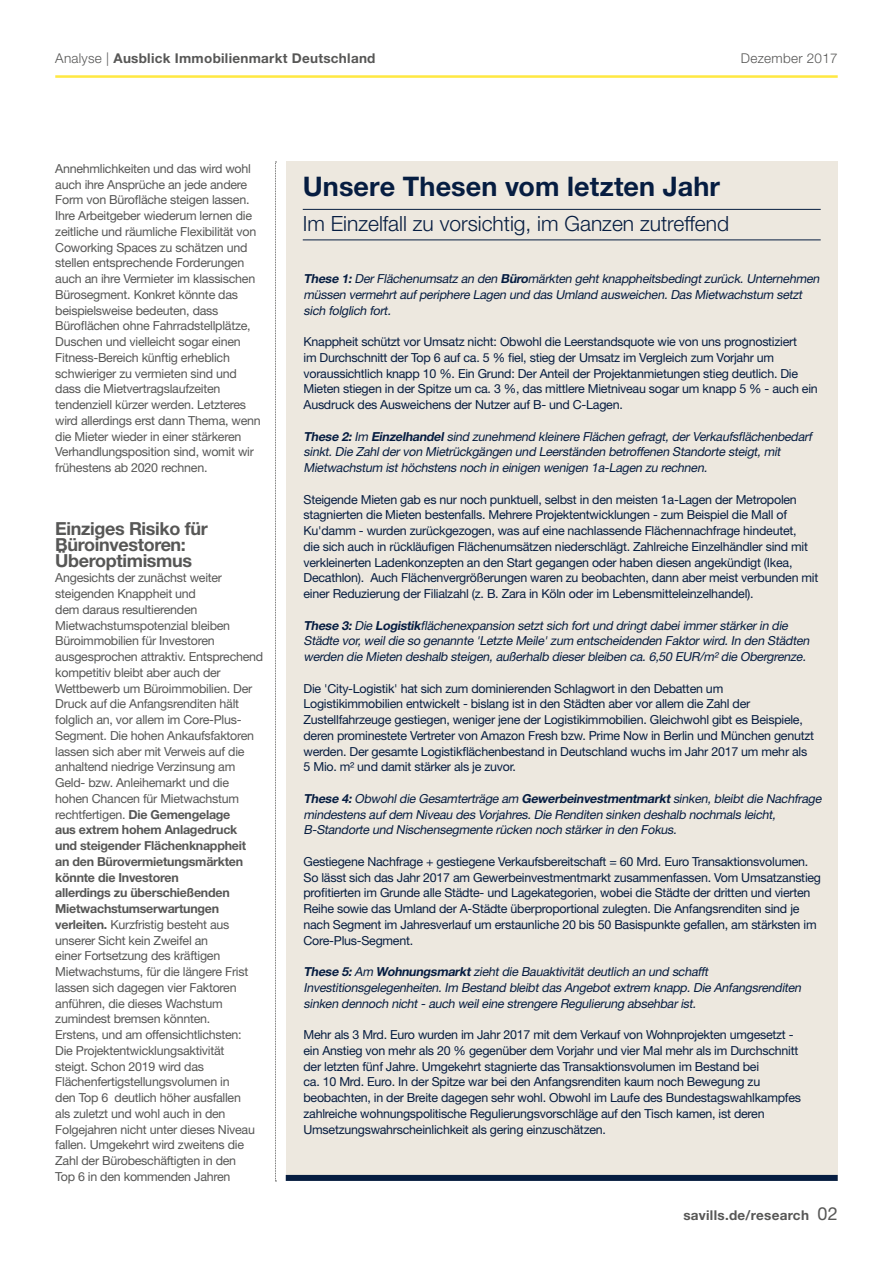
<style>
.page{position:relative;width:893px;height:1263px;background:#fff}
.page>*{position:absolute;margin:0;border:0;box-sizing:border-box;transform-origin:0 0}
.t1{font:700 27px "Helvetica Neue LT Std";letter-spacing:.005em;color:#061d41}
.t2{font:300 21px "Helvetica Neue LT Std";color:#061d41}
.t3{font:700 18px/15.8px "Helvetica Neue LT Std";letter-spacing:-.02em;color:#575756}
.t4{font:700 13.5px "Helvetica Neue LT Std";letter-spacing:.02em;color:#575756}
.t5{font:300 13.5px "Helvetica Neue LT Std";letter-spacing:.02em;color:#575756}
.t6{font:12.45px/15.8px "Helvetica Neue LT Std";letter-spacing:-.02em;color:#061d41}
.t7{font:12.45px/15.8px "Helvetica Neue LT Std";letter-spacing:-.02em;color:#575756}
.t8{font:italic 12.45px/15.8px "Helvetica Neue LT Std";color:#061d41}
.s1{font-weight:300}
.s2{font-weight:700}
.s3{font-weight:400;font-size:18px}
</style>
<div class="page">
<hr style="left:55px;top:75px;width:783px;height:3px;background:#ffe843">
<svg style="left:275px;top:162px;width:1px;height:1019px"></svg>
<div style="left:286px;top:162px;width:552px;height:1019px;background:#ede8df"></div>
<hr style="left:303px;top:209px;width:518px;height:1px;background:#061d41">
<hr style="left:303px;top:239px;width:518px;height:1px;background:#061d41">
<div style="left:286px;top:1175px;width:552px;height:6px;background:#061d41"></div>
<p class="t4" style="left:55px;top:50px;width:322px"><span class="s1">Analyse |</span> Ausblick Immobilienmarkt Deutschland</p>
<p class="t5" style="left:741px;top:50px;width:98px">Dezember 2017</p>
<p class="t7" style="left:55px;top:160px;width:207px">Annehmlichkeiten und das wird wohl auch ihre Ansprüche an jede andere Form von Bürofläche steigen lassen.<br>Ihre Arbeitgeber wiederum lernen die zeitliche und räumliche Flexibilität von Coworking Spaces zu schätzen und stellen entsprechende Forderungen auch an ihre Vermieter im klassischen Bürosegment. Konkret könnte das beispielsweise bedeuten, dass Büroflächen ohne Fahrradstellplätze, Duschen und vielleicht sogar einen Fitness-Bereich künftig erheblich schwieriger zu vermieten sind und dass die Mietvertragslaufzeiten tendenziell kürzer werden. Letzteres wird allerdings erst dann Thema, wenn die Mieter wieder in einer stärkeren Verhandlungsposition sind, womit wir frühestens ab 2020 rechnen.</p>
<h3 class="t3" style="left:55px;top:520px;width:154px">Einziges Risiko für<br>Büroinvestoren:<br>Überoptimismus</h3>
<p class="t7" style="left:55px;top:570px;width:210px">Angesichts der zunächst weiter steigenden Knappheit und<br>dem daraus resultierenden<br>Mietwachstumspotenzial bleiben<br>Büroimmobilien für Investoren ausgesprochen attraktiv. Entsprechend kompetitiv bleibt aber auch der<br>Wettbewerb um Büroimmobilien. Der<br>Druck auf die Anfangsrenditen hält folglich an, vor allem im Core-Plus-<br>Segment. Die hohen Ankaufsfaktoren lassen sich aber mit Verweis auf die anhaltend niedrige Verzinsung am<br>Geld- bzw. Anleihemarkt und die hohen Chancen für Mietwachstum rechtfertigen. <span class="s2">Die Gemengelage<br>aus extrem hohem Anlagedruck<br>und steigender Flächenknappheit an den Bürovermietungsmärkten könnte die Investoren<br>allerdings zu überschießenden<br>Mietwachstumserwartungen verleiten.</span> Kurzfristig besteht aus unserer Sicht kein Zweifel an<br>einer Fortsetzung des kräftigen<br>Mietwachstums, für die längere Frist lassen sich dagegen vier Faktoren anführen, die dieses Wachstum zumindest bremsen könnten.<br>Erstens, und am offensichtlichsten:<br>Die Projektentwicklungsaktivität<br>steigt. Schon 2019 wird das<br>Flächenfertigstellungsvolumen in<br>den Top 6 deutlich höher ausfallen<br>als zuletzt und wohl auch in den<br>Folgejahren nicht unter dieses Niveau fallen. Umgekehrt wird zweitens die<br>Zahl der Bürobeschäftigten in den<br>Top 6 in den kommenden Jahren</p>
<h1 class="t1" style="left:303px;top:169px;width:419px">Unsere Thesen vom letzten Jahr</h1>
<h2 class="t2" style="left:303px;top:211px;width:428px">Im Einzelfall zu vorsichtig, im Ganzen zutreffend</h2>
<p class="t8" style="left:303px;top:271px;width:520px"><span class="s2">These 1:</span>DerFlächenumsatz an den <span class="s2">Büro</span>märkten gehtknappheitsbedingtzurück.Unternehmen müssen vermehrtaufperiphere Lagen und das Umland ausweichen.Das Mietwachstum setzt sich folglich fort.</p>
<p class="t6" style="left:303px;top:334px;width:516px">Knappheit schützt vor Umsatz nicht: Obwohl die Leerstandsquote wie von uns prognostiziert<br>im Durchschnitt der Top 6 auf ca. 5 % fiel, stieg der Umsatz im Vergleich zum Vorjahr um voraussichtlich knapp 10 %. Ein Grund: Der Anteil der Projektanmietungen stieg deutlich. Die Mieten stiegen in der Spitze um ca. 3 %, das mittlere Mietniveau sogar um knapp 5 % - auch ein Ausdruck des Ausweichens der Nutzer auf B- und C-Lagen.</p>
<p class="t8" style="left:303px;top:428px;width:512px"><span class="s2">These 2:</span>Im <span class="s2">Einzelhandel</span>sind zunehmend kleinere Flächen gefragt,derVerkaufsflächenbedarf sinkt.Die Zahldervon Mietrückgängen und Leerständen betroffenen Standorte steigt,mit<br>Mietwachstum isthöchstens noch in einigen wenigen 1a-Lagen zu rechnen.</p>
<p class="t6" style="left:303px;top:491px;width:516px">Steigende Mieten gab es nur noch punktuell, selbst in den meisten 1a-Lagen der Metropolen stagnierten die Mieten bestenfalls. Mehrere Projektentwicklungen - zum Beispiel die Mall of Ku'damm - wurden zurückgezogen, was auf eine nachlassende Flächennachfrage hindeutet,<br>die sich auch in rückläufigen Flächenumsätzen niederschlägt. Zahlreiche Einzelhändler sind mit verkleinerten Ladenkonzepten an den Start gegangen oder haben diesen angekündigt (Ikea, Decathlon). Auch Flächenvergrößerungen waren zu beobachten, dann aber meist verbunden mit einer Reduzierung der Filialzahl (z. B. Zara in Köln oder im Lebensmitteleinzelhandel).</p>
<p class="t8" style="left:303px;top:617px;width:510px"><span class="s2">These 3:</span>Die <span class="s2">Logistik</span>flächenexpansion setztsich fortund dringtdabeiimmerstärkerin die<br>Städte vor,weildie so genannte 'Letzte Meile'zum entscheidenden Faktorwird.In den Städten werden die Mieten deshalb steigen,außerhalb dieserbleiben ca.6,50 EUR/m²die Obergrenze.</p>
<p class="t6" style="left:303px;top:680px;width:512px">Die 'City-Logistik' hat sich zum dominierenden Schlagwort in den Debatten um Logistikimmobilien entwickelt - bislang ist in den Städten aber vor allem die Zahl der Zustellfahrzeuge gestiegen, weniger jene der Logistikimmobilien. Gleichwohl gibt es Beispiele, deren prominestete Vertreter von Amazon Fresh bzw. Prime Now in Berlin und München genutzt werden. Der gesamte Logistikflächenbestand in Deutschland wuchs im Jahr 2017 um mehr als 5 Mio. m² und damit stärker als je zuvor.</p>
<p class="t8" style="left:303px;top:790px;width:522px"><span class="s2">These 4:</span>Obwohldie Gesamterträge am <span class="s2">Gewerbeinvestmentmarkt</span>sinken,bleibtdie Nachfrage mindestens aufdem Niveau des Vorjahres.Die Renditen sinken deshalb nochmals leicht,<br>B-Standorte und Nischensegmente rücken noch stärkerin den Fokus.</p>
<p class="t6" style="left:303px;top:853px;width:519px">Gestiegene Nachfrage + gestiegene Verkaufsbereitschaft = 60 Mrd. Euro Transaktionsvolumen.<br>So lässt sich das Jahr 2017 am Gewerbeinvestmentmarkt zusammenfassen. Vom Umsatzanstieg profitierten im Grunde alle Städte- und Lagekategorien, wobei die Städte der dritten und vierten Reihe sowie das Umland der A-Städte überproportional zulegten. Die Anfangsrenditen sind je nach Segment im Jahresverlauf um erstaunliche 20 bis 50 Basispunkte gefallen, am stärksten im Core-Plus-Segment.</p>
<p class="t8" style="left:303px;top:964px;width:502px"><span class="s2">These 5:</span>Am <span class="s2">Wohnungsmarkt</span>ziehtdie Bauaktivitätdeutlich an und schafft<br>Investitionsgelegenheiten.Im Bestand bleibtdas Angebotextrem knapp.Die Anfangsrenditen sinken dennoch nicht-auch weileine strengere Regulierung absehbarist.</p>
<p class="t6" style="left:303px;top:1027px;width:499px">Mehr als 3 Mrd. Euro wurden im Jahr 2017 mit dem Verkauf von Wohnprojekten umgesetzt - ein Anstieg von mehr als 20 % gegenüber dem Vorjahr und vier Mal mehr als im Durchschnitt der letzten fünf Jahre. Umgekehrt stagnierte das Transaktionsvolumen im Bestand bei<br>ca. 10 Mrd. Euro. In der Spitze war bei den Anfangsrenditen kaum noch Bewegung zu beobachten, in der Breite dagegen sehr wohl. Obwohl im Laufe des Bundestagswahlkampfes zahlreiche wohnungspolitische Regulierungsvorschläge auf den Tisch kamen, ist deren Umsetzungswahrscheinlichkeit als gering einzuschätzen.</p>
<p class="t4" style="left:683px;top:1207px;width:156px">savills.de/research <span class="s3">02</span></p>
</div>
